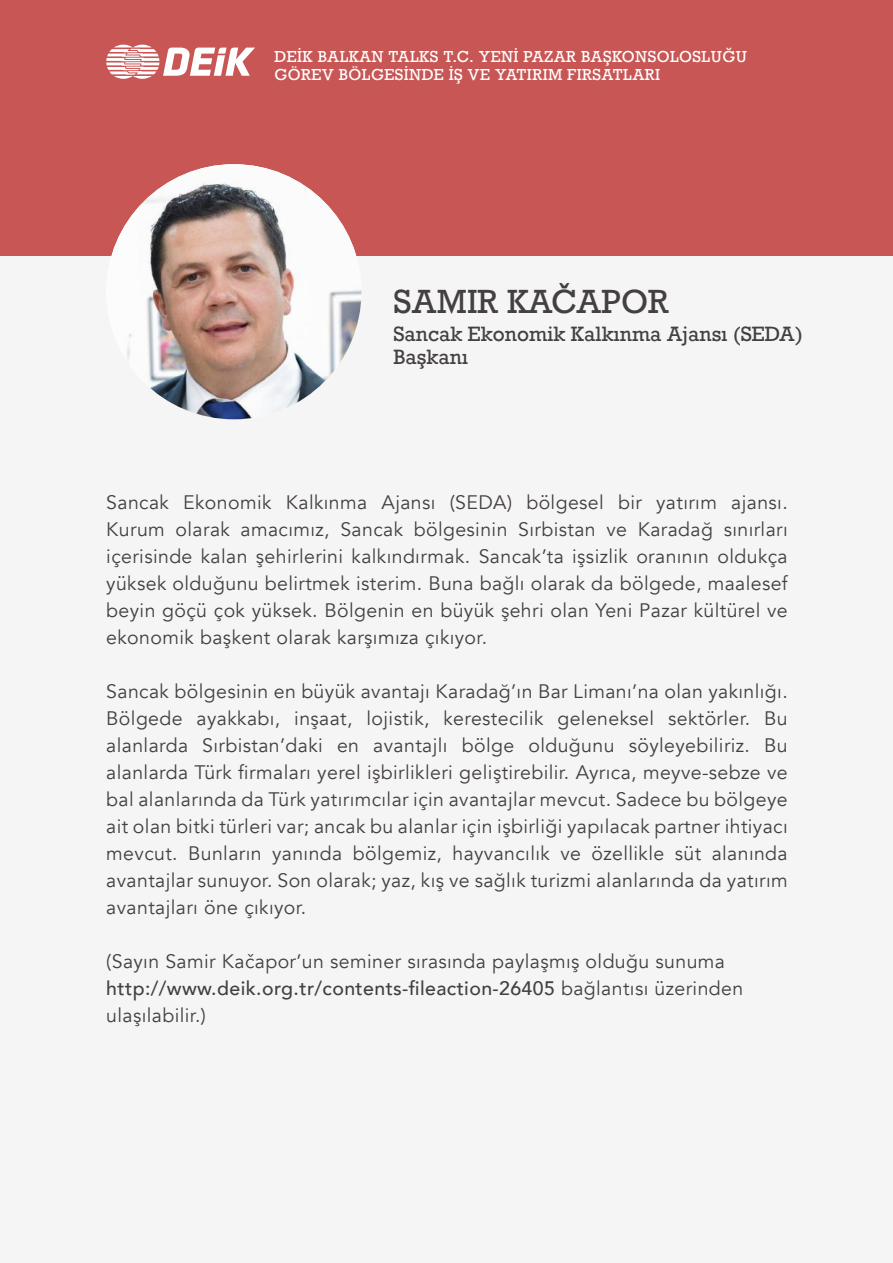
<style>
.page{position:relative;width:893px;height:1263px;background:#fff}
.page>*{position:absolute;margin:0;border:0;box-sizing:border-box;transform-origin:0 0}
.t1{font:31.5px "Rockwell";color:#444041}
.t2{font:19.5px/27px "Avenir";letter-spacing:.02em;color:#444041;text-align:justify}
.t3{font:19.5px/23.4px "Rockwell";color:#444041}
.t4{font:15px/18px "Rockwell";letter-spacing:.025em;color:#fff}
.s1{font-weight:500}
</style>
<div class="page">
<div style="left:0;top:106px;width:893px;height:1157px;background:#f6f5f5"></div>
<div style="left:0;top:0;width:893px;height:255px;background:#c85654"></div>
<svg style="left:106px;top:45px;width:149px;height:34px"></svg>
<img style="left:106px;top:164px;width:255px;height:255px;border-radius:128px">
<p class="t4" style="left:275px;top:48px;width:474px">DEİK BALKAN TALKS T.C. YENİ PAZAR BAŞKONSOLOSLUĞU<br>GÖREV BÖLGESİNDE İŞ VE YATIRIM FIRSATLARI</p>
<h1 class="t1" style="left:393px;top:282px;width:277px">SAMIR KAČAPOR</h1>
<p class="t3" style="left:393px;top:322px;width:411px">Sancak Ekonomik Kalkınma Ajansı (SEDA)<br>Başkanı</p>
<p class="t2" style="left:106px;top:489px;width:683px">Sancak Ekonomik Kalkınma Ajansı (SEDA) bölgesel bir yatırım ajansı.<br>Kurum olarak amacımız, Sancak bölgesinin Sırbistan ve Karadağ sınırları içerisinde kalan şehirlerini kalkındırmak. Sancak’ta işsizlik oranının oldukça yüksek olduğunu belirtmek isterim. Buna bağlı olarak da bölgede, maalesef beyin göçü çok yüksek. Bölgenin en büyük şehri olan Yeni Pazar kültürel ve ekonomik başkent olarak karşımıza çıkıyor.</p>
<p class="t2" style="left:106px;top:678px;width:683px">Sancak bölgesinin en büyük avantajı Karadağ’ın Bar Limanı’na olan yakınlığı.<br>Bölgede ayakkabı, inşaat, lojistik, kerestecilik geleneksel sektörler. Bu alanlarda Sırbistan’daki en avantajlı bölge olduğunu söyleyebiliriz. Bu alanlarda Türk firmaları yerel işbirlikleri geliştirebilir. Ayrıca, meyve-sebze ve bal alanlarında da Türk yatırımcılar için avantajlar mevcut. Sadece bu bölgeye ait olan bitki türleri var; ancak bu alanlar için işbirliği yapılacak partner ihtiyacı mevcut. Bunların yanında bölgemiz, hayvancılık ve özellikle süt alanında avantajlar sunuyor. Son olarak; yaz, kış ve sağlık turizmi alanlarında da yatırım avantajları öne çıkıyor.</p>
<p class="t2" style="left:106px;top:948px;width:638px;text-align:left">(Sayın Samir Kačapor’un seminer sırasında paylaşmış olduğu sunuma <span class="s1">http://www.deik.org.tr/contents-fileaction-26405</span> bağlantısı üzerinden ulaşılabilir.)</p>
</div>
